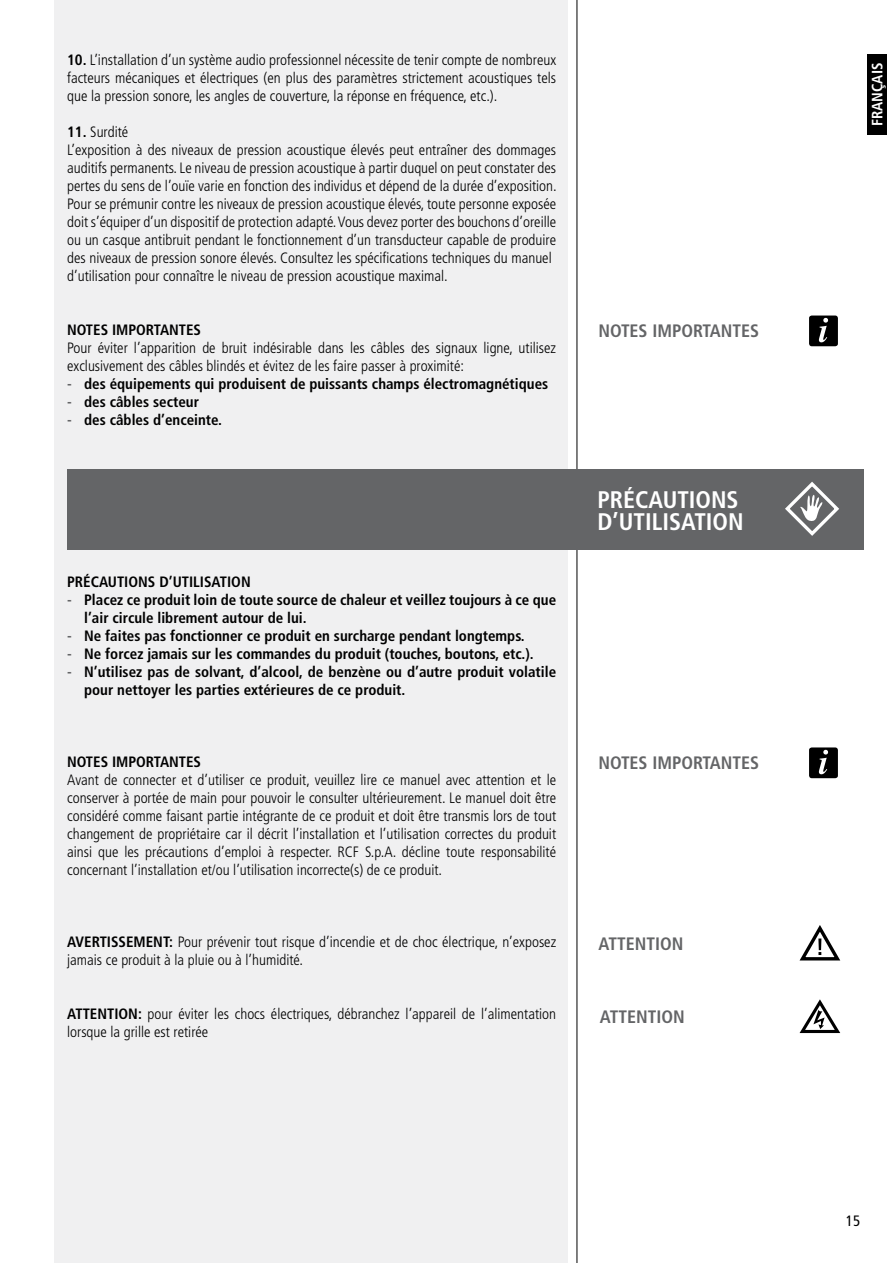
<style>
.page{position:relative;width:893px;height:1263px;background:#fff}
.page>*{position:absolute;margin:0;border:0;box-sizing:border-box;transform-origin:0 0}
.t1{font:700 condensed 24px/22.5px "Frutiger LT Std";color:#fff}
.t2{font:700 condensed 18px "Frutiger LT Std";color:#646567}
.t3{font:300 condensed 15px/18px "Frutiger LT Std";color:#000}
.t4{font:700 condensed 15px/18px "Frutiger LT Std";color:#000}
.t5{font:700 condensed 15px "Frutiger LT Std";color:#fff}
.t6{font:condensed 15px "Frutiger LT Std";color:#000}
.s1{font-weight:700}
.s2{color:#646567}
</style>
<div class="page">
<div style="left:54px;top:0;width:514px;height:1263px;background:#f0f0f1"></div>
<hr style="left:577px;top:0;width:1px;height:1263px;background:#000">
<div style="left:867px;top:54px;width:20px;height:81px;background:#000"></div>
<div style="left:67px;top:469px;width:797px;height:81px;background:#646567"></div>
<svg style="left:785px;top:481px;width:54px;height:55px"></svg>
<div style="left:809px;top:315px;width:29px;height:31px;background:#000;border-radius:3px"></div>
<svg style="left:819px;top:318px;width:9px;height:24px"></svg>
<div style="left:809px;top:747px;width:29px;height:31px;background:#000;border-radius:3px"></div>
<svg style="left:819px;top:750px;width:9px;height:24px"></svg>
<svg style="left:799px;top:925px;width:42px;height:36px"></svg>
<svg style="left:799px;top:999px;width:41px;height:34px"></svg>
<p class="t3" style="left:67px;top:51px;width:491px;text-align:justify"><span class="s1">10.</span> L’installation d’un système audio professionnel nécessite de tenir compte de nombreux facteurs mécaniques et électriques (en plus des paramètres strictement acoustiques tels que la pression sonore, les angles de couverture, la réponse en fréquence, etc.).</p>
<p class="t3" style="left:67px;top:123px;width:491px"><span class="s1">11.</span> Surdité<br>L’exposition à des niveaux de pression acoustique élevés peut entraîner des dommages auditifs permanents. Le niveau de pression acoustique à partir duquel on peut constater des pertes du sens de l’ouïe varie en fonction des individus et dépend de la durée d’exposition.<br>Pour se prémunir contre les niveaux de pression acoustique élevés, toute personne exposée doit s’équiper d’un dispositif de protection adapté. Vous devez porter des bouchons d’oreille ou un casque antibruit pendant le fonctionnement d’un transducteur capable de produire des niveaux de pression sonore élevés. Consultez les spécifications techniques du manuel d’utilisation pour connaître le niveau de pression acoustique maximal.</p>
<p class="t4" style="left:67px;top:321px;width:135px">NOTES IMPORTANTES</p>
<p class="t3" style="left:67px;top:339px;width:490px">Pour éviter l’apparition de bruit indésirable dans les câbles des signaux ligne, utilisez exclusivement des câbles blindés et évitez de les faire passer à proximité:</p>
<p class="t4" style="left:67px;top:375px;width:483px"><span class="s2">-</span> des équipements qui produisent de puissants champs électromagnétiques</p>
<p class="t4" style="left:67px;top:393px;width:133px"><span class="s2">-</span> des câbles secteur</p>
<p class="t4" style="left:67px;top:411px;width:156px"><span class="s2">-</span> des câbles d’enceinte.</p>
<p class="t4" style="left:67px;top:573px;width:185px">PRÉCAUTIONS D’UTILISATION</p>
<p class="t4" style="left:84px;top:591px;width:473px;text-indent:-17px"><span class="s2">-</span> Placez ce produit loin de toute source de chaleur et veillez toujours à ce que l’air circule librement autour de lui.</p>
<p class="t4" style="left:67px;top:627px;width:459px"><span class="s2">-</span> Ne faites pas fonctionner ce produit en surcharge pendant longtemps.</p>
<p class="t4" style="left:67px;top:645px;width:468px"><span class="s2">-</span> Ne forcez jamais sur les commandes du produit (touches, boutons, etc.).</p>
<p class="t4" style="left:84px;top:663px;width:473px;text-indent:-17px"><span class="s2">-</span> N’utilisez pas de solvant, d’alcool, de benzène ou d’autre produit volatile pour nettoyer les parties extérieures de ce produit.</p>
<p class="t4" style="left:67px;top:753px;width:135px">NOTES IMPORTANTES</p>
<p class="t3" style="left:67px;top:771px;width:491px;text-align:justify">Avant de connecter et d’utiliser ce produit, veuillez lire ce manuel avec attention et le conserver à portée de main pour pouvoir le consulter ultérieurement. Le manuel doit être considéré comme faisant partie intégrante de ce produit et doit être transmis lors de tout changement de propriétaire car il décrit l’installation et l’utilisation correctes du produit ainsi que les précautions d’emploi à respecter. RCF S.p.A. décline toute responsabilité concernant l’installation et/ou l’utilisation incorrecte(s) de ce produit.</p>
<p class="t3" style="left:67px;top:933px;width:491px"><span class="s1">AVERTISSEMENT:</span> Pour prévenir tout risque d’incendie et de choc électrique, n’exposez jamais ce produit à la pluie ou à l’humidité.</p>
<p class="t3" style="left:67px;top:1005px;width:490px"><span class="s1">ATTENTION:</span> pour éviter les chocs électriques, débranchez l’appareil de l’alimentation lorsque la grille est retirée</p>
<p class="t2" style="left:598px;top:320px;width:162px">NOTES IMPORTANTES</p>
<h1 class="t1" style="left:597px;top:488px;width:148px">PRÉCAUTIONS<br>D’UTILISATION</h1>
<p class="t2" style="left:598px;top:752px;width:162px">NOTES IMPORTANTES</p>
<p class="t2" style="left:598px;top:933px;width:86px">ATTENTION</p>
<p class="t2" style="left:600px;top:1006px;width:86px">ATTENTION</p>
<p class="t5" style="left:868px;top:126px;width:65px;rotate:-90deg">FRANÇAIS</p>
<p class="t6" style="left:846px;top:1211px;width:16px">15</p>
</div>
